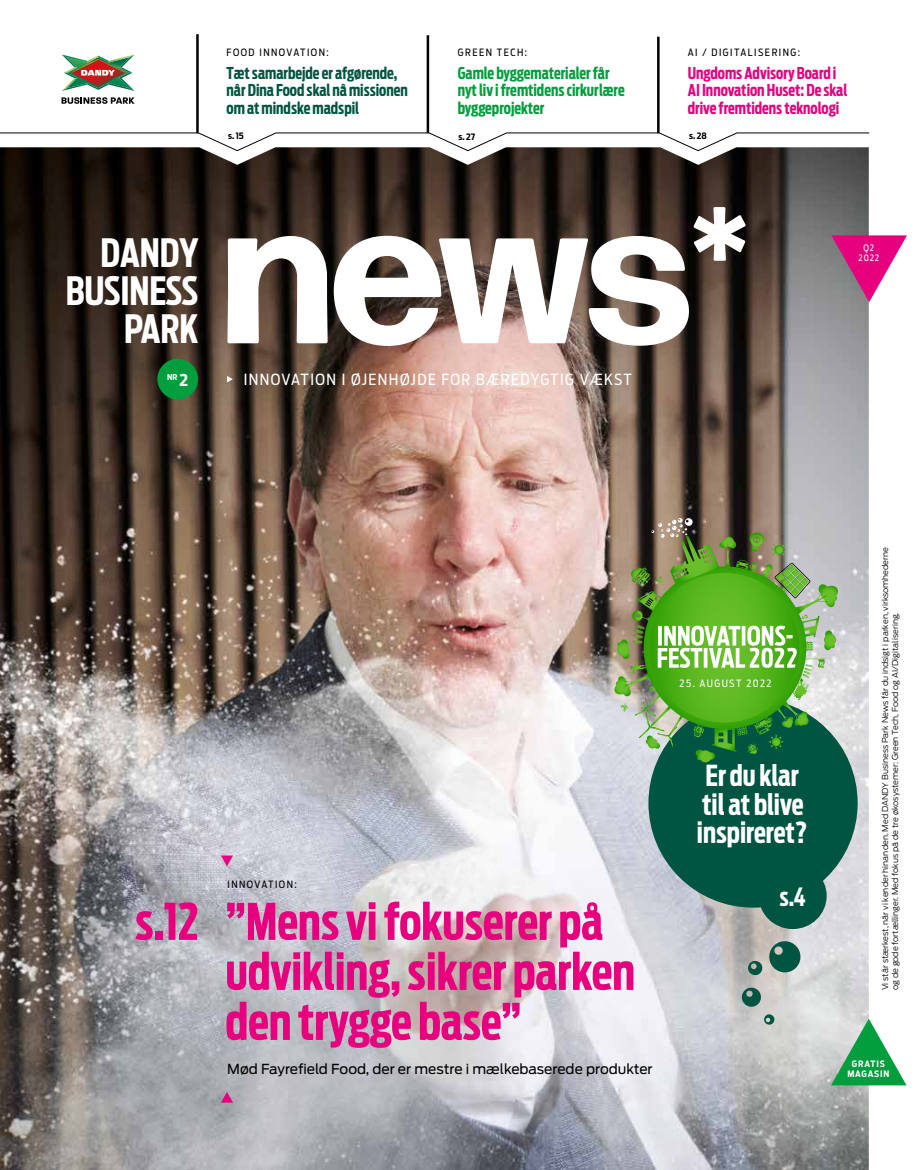
<style>
.page{position:relative;width:922px;height:1170px;background:#fff}
.page>*{position:absolute;margin:0;border:0;box-sizing:border-box;transform-origin:0 0}
.t1{font:700 50px/50px "Antenna Extra Cond";color:#e6007d}
.t2{font:700 38.75px/37.9px "Antenna Extra Cond";letter-spacing:-.01em;color:#fff;text-align:right}
.t3{font:700 28.75px/28.8px "Antenna Extra Cond";color:#fff;text-align:center}
.t4{font:700 25px "Antenna Extra Cond";color:#fff}
.t5{font:700 16.25px/17.5px "Antenna Extra Cond";color:#005542}
.t6{font:700 16.25px/17.5px "Antenna Extra Cond";color:#e6007d}
.t7{font:700 16.25px/17.5px "Antenna Extra Cond";color:#009e3c}
.t8{font:15.25px "Antenna Cond";letter-spacing:.095em;color:#fff}
.t9{font:13.75px "Antenna";color:#000}
.t10{font:10px "Antenna Cond";letter-spacing:.15em;color:#000}
.t11{font:10px "Antenna Cond";letter-spacing:.14em;color:#fff}
.t12{font:700 8.75px/10.5px "Antenna Cond";letter-spacing:.1em;color:#fff;text-align:center}
.t13{font:700 8.75px "Antenna Cond";color:#000}
.t14{font:8.75px/10.5px "Antenna Cond";letter-spacing:.1em;color:#fff;text-align:center}
.t15{font:300 8.12px/10px "Antenna";color:#000}
.t16{font:700 8px "Antenna Cond";color:#fff}
.s1{font-size:16.25px}
</style>
<div class="page">
<img style="left:0;top:151px;width:868px;height:1018px">
<hr style="left:196px;top:34px;width:3px;height:99px;background:#000">
<hr style="left:657px;top:37px;width:2px;height:96px;background:#000">
<hr style="left:426px;top:35px;width:3px;height:98px;background:#000">
<svg style="left:61px;top:54px;width:74px;height:37px"></svg>
<svg style="left:62px;top:97px;width:73px;height:7px"></svg>
<svg style="left:0;top:132px;width:869px;height:19px"></svg>
<svg style="left:831px;top:235px;width:75px;height:67px"></svg>
<svg style="left:830px;top:1018px;width:76px;height:67px"></svg>
<svg style="left:221px;top:855px;width:12px;height:11px"></svg>
<svg style="left:227px;top:376px;width:6px;height:6px"></svg>
<svg style="left:221px;top:1091px;width:12px;height:11px"></svg>
<svg style="left:157px;top:359px;width:41px;height:40px"></svg>
<svg style="left:227px;top:207px;width:518px;height:139px"></svg>
<div style="left:648px;top:698px;width:209px;height:209px;background:#005542;border-radius:50%"></div>
<div style="left:758px;top:862px;width:68px;height:66px;background:#005542;border-radius:50%"></div>
<img style="left:614px;top:517px;width:224px;height:245px">
<svg style="left:740px;top:986px;width:22px;height:21px"></svg>
<svg style="left:763px;top:1013px;width:11px;height:12px"></svg>
<svg style="left:747px;top:939px;width:55px;height:36px"></svg>
<p class="t10" style="left:226px;top:47px;width:104px">FOOD INNOVATION:</p>
<h3 class="t5" style="left:226px;top:64px;width:183px">Tæt samarbejde er afgørende, når Dina Food skal nå missionen om at mindske madspil</h3>
<p class="t10" style="left:457px;top:47px;width:71px">GREEN TECH:</p>
<h3 class="t7" style="left:457px;top:64px;width:168px">Gamle byggematerialer får nyt liv i fremtidens cirkurlære byggeprojekter</h3>
<p class="t10" style="left:687px;top:47px;width:114px">AI / DIGITALISERING:</p>
<h3 class="t6" style="left:687px;top:64px;width:161px">Ungdoms Advisory Board i<br>AI Innovation Huset: De skal drive fremtidens teknologi</h3>
<p class="t13" style="left:228px;top:130px;width:17px">s. 15</p>
<p class="t13" style="left:458px;top:132px;width:18px">s. 27</p>
<p class="t13" style="left:689px;top:130px;width:19px">s. 28</p>
<h2 class="t2" style="left:66px;top:234px;width:134px">DANDY<br>BUSINESS<br>PARK</h2>
<p class="t16" style="left:167px;top:372px;width:22px">NR<span class="s1">2</span></p>
<h3 class="t8" style="left:244px;top:370px;width:389px">INNOVATION I ØJENHØJDE FOR BÆREDYGTIG VÆKST</h3>
<p class="t14" style="left:858px;top:242px;width:22px">Q2<br>2022</p>
<p class="t11" style="left:679px;top:677px;width:93px">25. AUGUST 2022</p>
<h1 class="t1" style="left:135px;top:896px;width:65px">s.12</h1>
<p class="t10" style="left:227px;top:878px;width:71px">INNOVATION:</p>
<h1 class="t1" style="left:225px;top:896px;width:411px">”Mens vi fokuserer på udvikling, sikrer parken den trygge base”</h1>
<h3 class="t9" style="left:227px;top:1060px;width:427px">Mød Fayrefield Food, der er mestre i mælkebaserede produkter</h3>
<h3 class="t3" style="left:696px;top:761px;width:112px">Er du klar til at blive inspireret?</h3>
<h3 class="t4" style="left:779px;top:881px;width:28px">s.4</h3>
<p class="t15" style="left:879px;top:990px;width:445px;rotate:-90deg">Vi står stærkest, når vi kender hinanden. Med DANDY Business Park News får du indsigt i parken, virksomhederne og de gode fortællinger. Med fokus på de tre økosystemer: Green Tech, Food og AI/Digitalisering.</p>
<p class="t12" style="left:847px;top:1058px;width:44px">GRATIS<br>MAGASIN</p>
</div>
